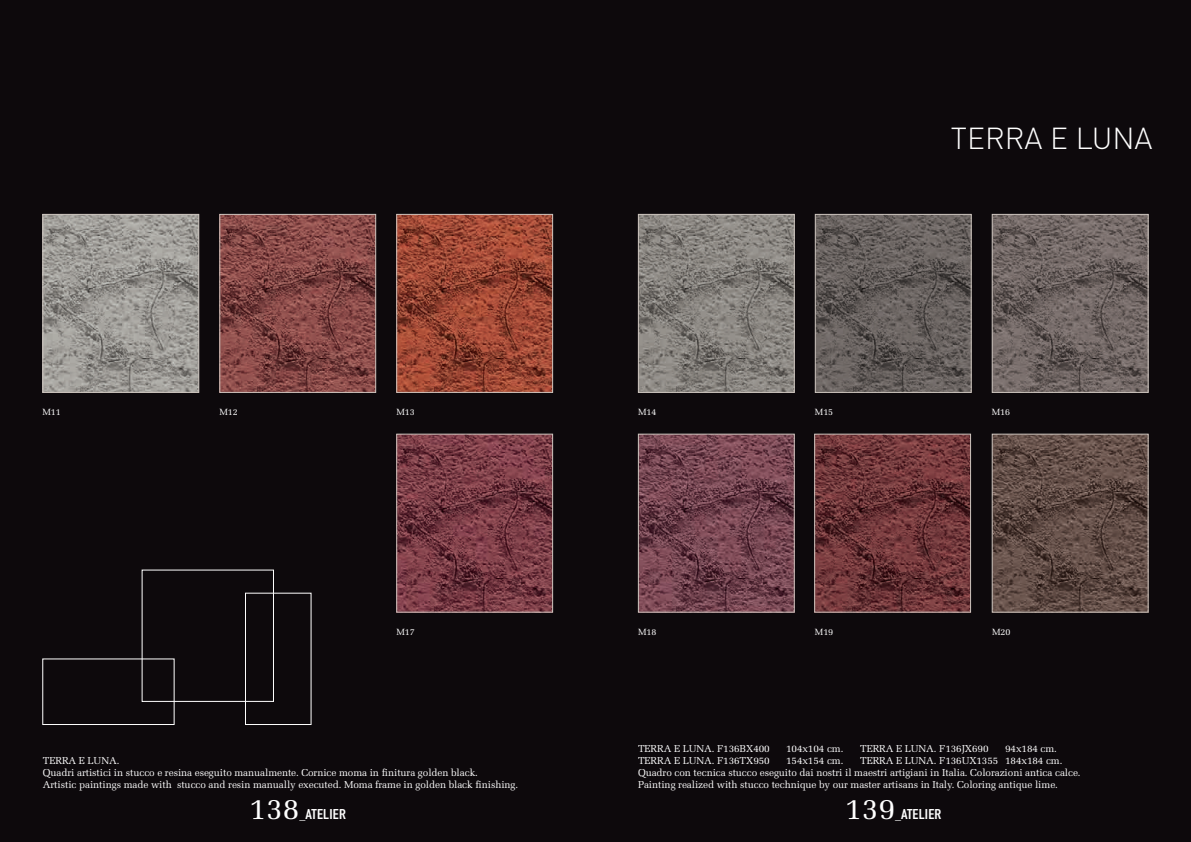
<style>
.page{position:relative;width:1191px;height:842px;background:#fff}
.page>*{position:absolute;margin:0;border:0;box-sizing:border-box;transform-origin:0 0}
.t1{font:300 30px "DIN";color:#fff}
.t2{font:30px "Melior";color:#fff}
.t3{font:14px "DIN Engschrift";letter-spacing:.015em;color:#fff;scale:1.15 1}
.t4{font:10px/12px "Melior";letter-spacing:-.01em;color:#fff}
.t5{font:9px "Melior";letter-spacing:-.01em;color:#fff}
.s1{font-family:"Melior";font-style:italic;font-size:12px}
</style>
<div class="page">
<div style="left:0;top:0;width:595px;height:842px;background:#0d090c"></div>
<div style="left:595px;top:0;width:596px;height:842px;background:#0d090c"></div>
<img style="left:221px;top:216px;width:153px;height:175px">
<div style="left:219px;top:214px;width:157px;height:179px;border:1px solid #eee5dd"></div>
<img style="left:45px;top:216px;width:152px;height:175px">
<div style="left:43px;top:214px;width:156px;height:179px;border:1px solid #eee5dd"></div>
<img style="left:993px;top:436px;width:153px;height:174px">
<img style="left:816px;top:436px;width:153px;height:174px">
<div style="left:814px;top:434px;width:157px;height:178px;border:1px solid #eee5dd"></div>
<img style="left:398px;top:436px;width:153px;height:174px">
<div style="left:396px;top:434px;width:157px;height:178px;border:1px solid #eee5dd"></div>
<img style="left:640px;top:436px;width:152px;height:174px">
<img style="left:398px;top:216px;width:153px;height:175px">
<div style="left:396px;top:214px;width:157px;height:179px;border:1px solid #eee5dd"></div>
<img style="left:640px;top:216px;width:152px;height:175px">
<div style="left:638px;top:214px;width:156px;height:179px;border:1px solid #eee5dd"></div>
<img style="left:817px;top:216px;width:152px;height:175px">
<div style="left:815px;top:214px;width:156px;height:179px;border:1px solid #eee5dd"></div>
<img style="left:993px;top:216px;width:153px;height:175px">
<div style="left:991px;top:214px;width:157px;height:179px;border:1px solid #eee5dd"></div>
<div style="left:142px;top:570px;width:132px;height:132px;border:1px solid #fff"></div>
<div style="left:43px;top:659px;width:131px;height:66px;border:1px solid #fff"></div>
<div style="left:245px;top:593px;width:66px;height:132px;border:1px solid #fff"></div>
<h1 class="t1" style="left:951px;top:120px;width:203px">TERRA E LUNA</h1>
<p class="t5" style="left:43px;top:407px;width:20px">M11</p>
<p class="t5" style="left:219px;top:407px;width:20px">M12</p>
<p class="t5" style="left:396px;top:407px;width:20px">M13</p>
<p class="t5" style="left:638px;top:407px;width:20px">M14</p>
<p class="t5" style="left:815px;top:407px;width:20px">M15</p>
<p class="t5" style="left:991px;top:407px;width:20px">M16</p>
<p class="t5" style="left:396px;top:627px;width:20px">M17</p>
<p class="t5" style="left:638px;top:627px;width:20px">M18</p>
<p class="t5" style="left:815px;top:627px;width:20px">M19</p>
<p class="t5" style="left:992px;top:627px;width:20px">M20</p>
<p class="t4" style="left:43px;top:755px;width:477px">TERRA E LUNA.<br>Quadri artistici in stucco e resina eseguito manualmente. Cornice moma in finitura golden black.<br>Artistic paintings made with stucco and resin manually executed. Moma frame in golden black finishing.</p>
<p class="t4" style="left:638px;top:743px;width:133px">TERRA E LUNA. F136BX400</p>
<p class="t4" style="left:786px;top:743px;width:59px">104x104 cm.</p>
<p class="t4" style="left:860px;top:743px;width:130px">TERRA E LUNA. F136JX690</p>
<p class="t4" style="left:1005px;top:743px;width:53px">94x184 cm.</p>
<p class="t4" style="left:638px;top:755px;width:133px">TERRA E LUNA. F136TX950</p>
<p class="t4" style="left:786px;top:755px;width:59px">154x154 cm.</p>
<p class="t4" style="left:638px;top:755px;width:444px;text-indent:222px">TERRA E LUNA. F136UX1355 184x184 cm.<br>Quadro con tecnica stucco eseguito dai nostri il maestri artigiani in Italia. Colorazioni antica calce.<br>Painting realized with stucco technique by our master artisans in Italy. Coloring antique lime.</p>
<h1 class="t2" style="left:249px;top:791px;width:52px">138</h1>
<h2 class="t3" style="left:299px;top:806px;width:42px"><span class="s1">_</span>ATELIER</h2>
<h1 class="t2" style="left:845px;top:791px;width:52px">139</h1>
<h2 class="t3" style="left:895px;top:806px;width:42px"><span class="s1">_</span>ATELIER</h2>
</div>
